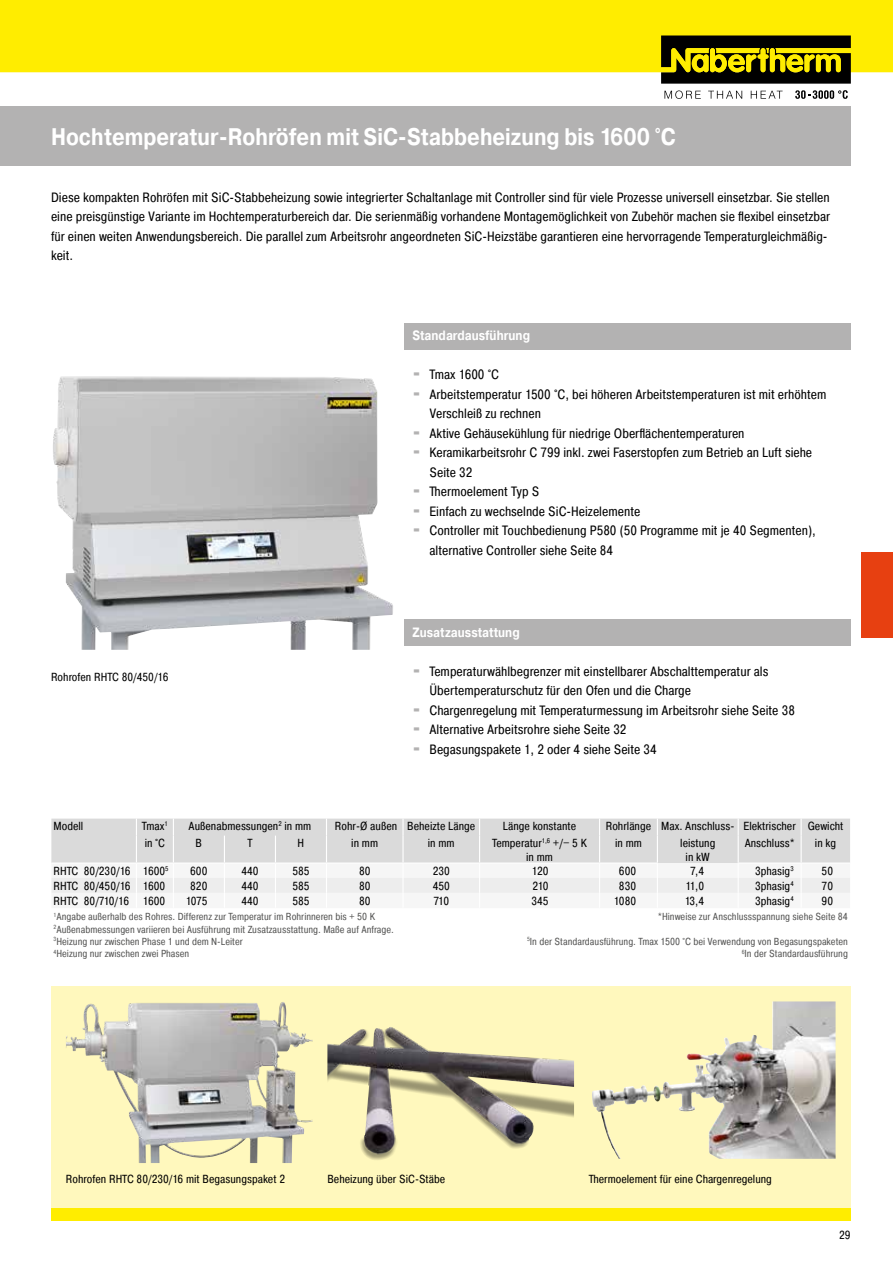
<style>
.page{position:relative;width:893px;height:1263px;background:#fff}
.page>*{position:absolute;margin:0;border:0;box-sizing:border-box;transform-origin:0 0}
.t1{font:700 24px "Pragmatica";color:#fff;scale:.85 1}
.t2{font:13.5px/19.5px "Pragmatica Cond";color:#000}
.t3{font:700 13.5px "Pragmatica";color:#fff;scale:.85 1}
.t4{font:11.7px/14.1px "Pragmatica Cond";color:#000;text-align:center}
.t5{font:10.2px/12.3px "Pragmatica Cond";color:#575756}
.s1{font-family:"Blackoak Std";color:#b3b2b2}
</style>
<div class="page">
<div style="left:51px;top:1208px;width:799px;height:12px;background:#ffed00"></div>
<svg style="left:51px;top:986px;width:799px;height:222px;background:#f0eab9"></svg>
<div style="left:0;top:106px;width:850px;height:60px;background:#b3b2b2"></div>
<div style="left:861px;top:553px;width:32px;height:85px;background:#e74011"></div>
<img style="left:53px;top:376px;width:340px;height:274px">
<img style="left:327px;top:1026px;width:247px;height:136px">
<img style="left:65px;top:1002px;width:216px;height:161px">
<img style="left:609px;top:1001px;width:163px;height:92px">
<svg style="left:51px;top:819px;width:799px;height:74px"></svg>
<hr style="left:51px;top:862px;width:85px;height:2px;background:#fff">
<hr style="left:136px;top:862px;width:37px;height:2px;background:#fff">
<hr style="left:173px;top:862px;width:51px;height:2px;background:#fff">
<hr style="left:224px;top:862px;width:51px;height:2px;background:#fff">
<hr style="left:275px;top:862px;width:51px;height:2px;background:#fff">
<hr style="left:326px;top:862px;width:77px;height:2px;background:#fff">
<hr style="left:403px;top:862px;width:77px;height:2px;background:#fff">
<hr style="left:600px;top:862px;width:58px;height:2px;background:#fff">
<hr style="left:738px;top:862px;width:63px;height:2px;background:#fff">
<hr style="left:801px;top:862px;width:49px;height:2px;background:#fff">
<hr style="left:480px;top:862px;width:120px;height:2px;background:#fff">
<div style="left:404px;top:620px;width:446px;height:26px;background:#b3b2b2"></div>
<div style="left:404px;top:323px;width:446px;height:26px;background:#b3b2b2"></div>
<div style="left:1px;top:0;width:892px;height:72px;background:#ffed00"></div>
<svg style="left:664px;top:90px;width:37px;height:9px"></svg>
<svg style="left:708px;top:91px;width:34px;height:8px"></svg>
<svg style="left:751px;top:91px;width:32px;height:8px"></svg>
<svg style="left:795px;top:90px;width:53px;height:9px"></svg>
<svg style="left:661px;top:36px;width:190px;height:48px;background:#514b02"></svg>
<svg style="left:0;top:0;width:1px;height:72px"></svg>
<h1 class="t1" style="left:51px;top:122px;width:736px">Hochtemperatur-Rohröfen mit SiC-Stabbeheizung bis 1600 °C</h1>
<p class="t2" style="left:51px;top:187px;width:781px">Diese kompakten Rohröfen mit SiC-Stabbeheizung sowie integrierter Schaltanlage mit Controller sind für viele Prozesse universell einsetzbar. Sie stellen eine preisgünstige Variante im Hochtemperaturbereich dar. Die serienmäßig vorhandene Montagemöglichkeit von Zubehör machen sie flexibel einsetzbar für einen weiten Anwendungsbereich. Die parallel zum Arbeitsrohr angeordneten SiC-Heizstäbe garantieren eine hervorragende Temperaturgleichmäßig&shy;keit.</p>
<p class="t4" style="left:51px;top:669px;width:119px">Rohrofen RHTC 80/450/16</p>
<p class="t3" style="left:412px;top:327px;width:140px">Standardausführung</p>
<p class="t2" style="left:412px;top:365px;width:88px"><span class="s1">·</span> Tmax 1600 °C</p>
<p class="t2" style="left:412px;top:384px;width:416px"><span class="s1">·</span> Arbeitstemperatur 1500 °C, bei höheren Arbeitstemperaturen ist mit erhöhtem</p>
<p class="t2" style="left:429px;top:404px;width:113px">Verschleiß zu rechnen</p>
<p class="t2" style="left:412px;top:423px;width:334px"><span class="s1">·</span> Aktive Gehäusekühlung für niedrige Oberflächentemperaturen</p>
<p class="t2" style="left:412px;top:443px;width:401px"><span class="s1">·</span> Keramikarbeitsrohr C 799 inkl. zwei Faserstopfen zum Betrieb an Luft siehe</p>
<p class="t2" style="left:429px;top:462px;width:45px">Seite 32</p>
<p class="t2" style="left:412px;top:482px;width:128px"><span class="s1">·</span> Thermoelement Typ S</p>
<p class="t2" style="left:412px;top:501px;width:229px"><span class="s1">·</span> Einfach zu wechselnde SiC-Heizelemente</p>
<p class="t2" style="left:412px;top:521px;width:405px"><span class="s1">·</span> Controller mit Touchbedienung P580 (50 Programme mit je 40 Segmenten),</p>
<p class="t2" style="left:429px;top:540px;width:185px">alternative Controller siehe Seite 84</p>
<p class="t3" style="left:412px;top:623px;width:128px">Zusatzausstattung</p>
<p class="t2" style="left:412px;top:661px;width:358px"><span class="s1">·</span> Temperaturwählbegrenzer mit einstellbarer Abschalttemperatur als</p>
<p class="t2" style="left:429px;top:681px;width:263px">Übertemperaturschutz für den Ofen und die Charge</p>
<p class="t2" style="left:412px;top:700px;width:384px"><span class="s1">·</span> Chargenregelung mit Temperaturmessung im Arbeitsrohr siehe Seite 38</p>
<p class="t2" style="left:412px;top:720px;width:216px"><span class="s1">·</span> Alternative Arbeitsrohre siehe Seite 32</p>
<p class="t2" style="left:412px;top:739px;width:246px"><span class="s1">·</span> Begasungspakete 1, 2 oder 4 siehe Seite 34</p>
<p class="t4" style="left:54px;top:819px;width:31px">Modell</p>
<p class="t4" style="left:142px;top:819px;width:28px">Tmax<sup>1</sup></p>
<p class="t4" style="left:189px;top:819px;width:124px">Außenabmessungen<sup>2</sup> in mm</p>
<p class="t4" style="left:335px;top:819px;width:142px">Rohr-Ø außen Beheizte Länge</p>
<p class="t4" style="left:503px;top:819px;width:75px">Länge konstante</p>
<p class="t4" style="left:606px;top:819px;width:239px">Rohrlänge Max. Anschluss- Elektrischer Gewicht</p>
<p class="t4" style="left:145px;top:836px;width:22px">in °C</p>
<p class="t4" style="left:196px;top:836px;width:8px">B</p>
<p class="t4" style="left:247px;top:836px;width:7px">T</p>
<p class="t4" style="left:298px;top:836px;width:8px">H</p>
<p class="t4" style="left:351px;top:836px;width:28px">in mm</p>
<p class="t4" style="left:428px;top:836px;width:28px">in mm</p>
<p class="t4" style="left:492px;top:836px;width:96px">Temperatur<sup>1,6</sup> +/− 5 K in mm</p>
<p class="t4" style="left:615px;top:836px;width:28px">in mm</p>
<p class="t4" style="left:680px;top:836px;width:37px">leistung in kW</p>
<p class="t4" style="left:745px;top:836px;width:51px">Anschluss*</p>
<p class="t4" style="left:815px;top:836px;width:23px">in kg</p>
<p class="t4" style="left:54px;top:864px;width:116px">RHTC 80/230/16 1600<sup>5</sup></p>
<p class="t4" style="left:190px;top:864px;width:19px">600</p>
<p class="t4" style="left:241px;top:864px;width:19px">440</p>
<p class="t4" style="left:292px;top:864px;width:19px">585</p>
<p class="t4" style="left:359px;top:864px;width:13px">80</p>
<p class="t4" style="left:433px;top:864px;width:19px">230</p>
<p class="t4" style="left:532px;top:864px;width:18px">120</p>
<p class="t4" style="left:619px;top:864px;width:19px">600</p>
<p class="t4" style="left:690px;top:864px;width:15px">7,4</p>
<p class="t4" style="left:755px;top:864px;width:40px">3phasig<sup>3</sup></p>
<p class="t4" style="left:822px;top:864px;width:13px">50</p>
<p class="t4" style="left:54px;top:879px;width:113px">RHTC 80/450/16 1600</p>
<p class="t4" style="left:190px;top:879px;width:19px">820</p>
<p class="t4" style="left:241px;top:879px;width:19px">440</p>
<p class="t4" style="left:292px;top:879px;width:19px">585</p>
<p class="t4" style="left:359px;top:879px;width:13px">80</p>
<p class="t4" style="left:433px;top:879px;width:19px">450</p>
<p class="t4" style="left:533px;top:879px;width:17px">210</p>
<p class="t4" style="left:619px;top:879px;width:19px">830</p>
<p class="t4" style="left:685px;top:879px;width:20px">11,0</p>
<p class="t4" style="left:755px;top:879px;width:40px">3phasig<sup>4</sup></p>
<p class="t4" style="left:822px;top:879px;width:13px">70</p>
<p class="t4" style="left:54px;top:894px;width:113px">RHTC 80/710/16 1600</p>
<p class="t4" style="left:186px;top:894px;width:23px">1075</p>
<p class="t4" style="left:241px;top:894px;width:19px">440</p>
<p class="t4" style="left:292px;top:894px;width:19px">585</p>
<p class="t4" style="left:359px;top:894px;width:13px">80</p>
<p class="t4" style="left:433px;top:894px;width:17px">710</p>
<p class="t4" style="left:531px;top:894px;width:19px">345</p>
<p class="t4" style="left:614px;top:894px;width:24px">1080</p>
<p class="t4" style="left:685px;top:894px;width:21px">13,4</p>
<p class="t4" style="left:755px;top:894px;width:40px">3phasig<sup>4</sup></p>
<p class="t4" style="left:822px;top:894px;width:13px">90</p>
<p class="t5" style="left:54px;top:911px;width:323px"><sup>1</sup>Angabe außerhalb des Rohres. Differenz zur Temperatur im Rohrinneren bis + 50 K</p>
<p class="t5" style="left:658px;top:911px;width:192px">*Hinweise zur Anschlussspannung siehe Seite 84</p>
<p class="t5" style="left:54px;top:923px;width:342px"><sup>2</sup>Außenabmessungen variieren bei Ausführung mit Zusatzausstattung. Maße auf Anfrage.<br><sup>3</sup>Heizung nur zwischen Phase 1 und dem N-Leiter</p>
<p class="t5" style="left:527px;top:935px;width:322px"><sup>5</sup>In der Standardausführung. Tmax 1500 °C bei Verwendung von Begasungspaketen</p>
<p class="t5" style="left:54px;top:947px;width:137px"><sup>4</sup>Heizung nur zwischen zwei Phasen</p>
<p class="t5" style="left:742px;top:947px;width:108px"><sup>6</sup>In der Standardausführung</p>
<p class="t4" style="left:66px;top:1172px;width:221px">Rohrofen RHTC 80/230/16 mit Begasungspaket 2</p>
<p class="t4" style="left:327px;top:1172px;width:119px">Beheizung über SiC-Stäbe</p>
<p class="t4" style="left:589px;top:1172px;width:185px">Thermoelement für eine Chargenregelung</p>
<p class="t4" style="left:839px;top:1228px;width:13px">29</p>
</div>
